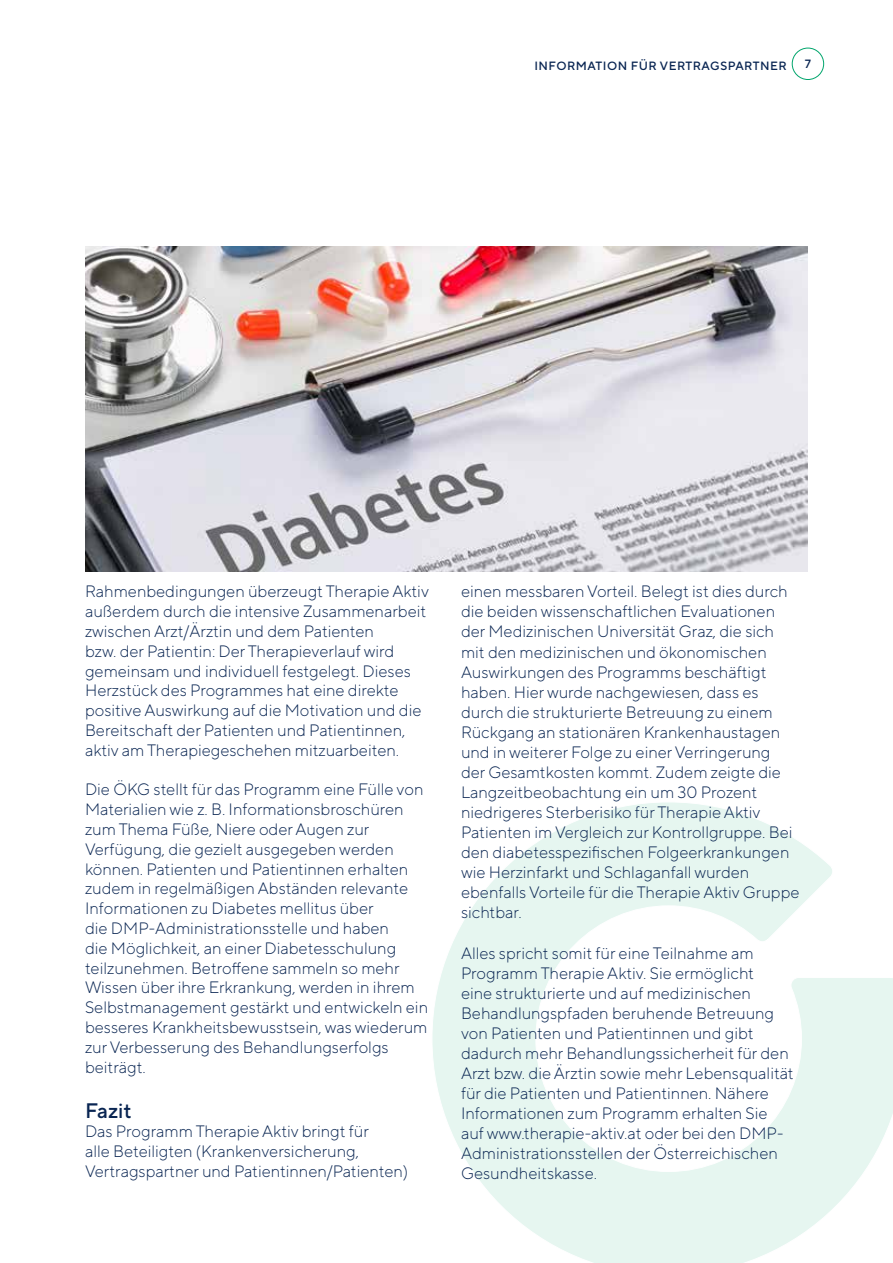
<style>
.page{position:relative;width:893px;height:1263px;background:#fff}
.page>*{position:absolute;margin:0;border:0;box-sizing:border-box;transform-origin:0 0}
.t1{font:500 21px "TT Norms Pro";color:#092552}
.t2{font:300 16.5px/20.1px "TT Norms Pro";color:#092552}
.t3{font:500 12px "TT Norms Pro";letter-spacing:.04em;color:#092552}
</style>
<div class="page">
<div style="left:792px;top:48px;width:32px;height:32px;border:1px solid #00a56c;border-radius:50%"></div>
<svg style="left:432px;top:802px;width:461px;height:461px"></svg>
<img style="left:85px;top:247px;width:723px;height:324px">
<p class="t3" style="left:534px;top:58px;width:254px">INFORMATION FÜR VERTRAGSPARTNER</p>
<p class="t3" style="left:804px;top:56px;width:9px">7</p>
<p class="t2" style="left:85px;top:581px;width:345px">Rahmenbedingungen überzeugt Therapie Aktiv außerdem durch die intensive Zusammenarbeit zwischen Arzt/Ärztin und dem Patienten<br>bzw. der Patientin: Der Therapieverlauf wird gemeinsam und individuell festgelegt. Dieses Herzstück des Programmes hat eine direkte positive Auswirkung auf die Motivation und die Bereitschaft der Patienten und Patientinnen, aktiv am Therapiegeschehen mitzuarbeiten.</p>
<p class="t2" style="left:85px;top:779px;width:345px">Die ÖKG stellt für das Programm eine Fülle von Materialien wie z. B. Informationsbroschüren zum Thema Füße, Niere oder Augen zur Verfügung, die gezielt ausgegeben werden können. Patienten und Patientinnen erhalten zudem in regelmäßigen Abständen relevante Informationen zu Diabetes mellitus über<br>die DMP-Administrationsstelle und haben<br>die Möglichkeit, an einer Diabetesschulung teilzunehmen. Betroffene sammeln so mehr Wissen über ihre Erkrankung, werden in ihrem Selbstmanagement gestärkt und entwickeln ein besseres Krankheitsbewusstsein, was wiederum zur Verbesserung des Behandlungserfolgs beiträgt.</p>
<p class="t1" style="left:85px;top:1096px;width:48px">Fazit</p>
<p class="t2" style="left:85px;top:1121px;width:325px">Das Programm Therapie Aktiv bringt für<br>alle Beteiligten (Krankenversicherung,<br>Vertragspartner und Patientinnen/Patienten)</p>
<p class="t2" style="left:461px;top:581px;width:340px">einen messbaren Vorteil. Belegt ist dies durch die beiden wissenschaftlichen Evaluationen der Medizinischen Universität Graz, die sich mit den medizinischen und ökonomischen Auswirkungen des Programms beschäftigt haben. Hier wurde nachgewiesen, dass es durch die strukturierte Betreuung zu einem Rückgang an stationären Krankenhaustagen und in weiterer Folge zu einer Verringerung<br>der Gesamtkosten kommt. Zudem zeigte die Langzeitbeobachtung ein um 30 Prozent niedrigeres Sterberisiko für Therapie Aktiv Patienten im Vergleich zur Kontrollgruppe. Bei den diabetesspezifischen Folgeerkrankungen wie Herzinfarkt und Schlaganfall wurden ebenfalls Vorteile für die Therapie Aktiv Gruppe sichtbar.</p>
<p class="t2" style="left:461px;top:942px;width:334px">Alles spricht somit für eine Teilnahme am Programm Therapie Aktiv. Sie ermöglicht<br>eine strukturierte und auf medizinischen Behandlungspfaden beruhende Betreuung von Patienten und Patientinnen und gibt dadurch mehr Behandlungssicherheit für den Arzt bzw. die Ärztin sowie mehr Lebensqualität für die Patienten und Patientinnen. Nähere Informationen zum Programm erhalten Sie auf www.therapie-aktiv.at oder bei den DMP-Administrationsstellen der Österreichischen Gesundheitskasse.</p>
</div>
